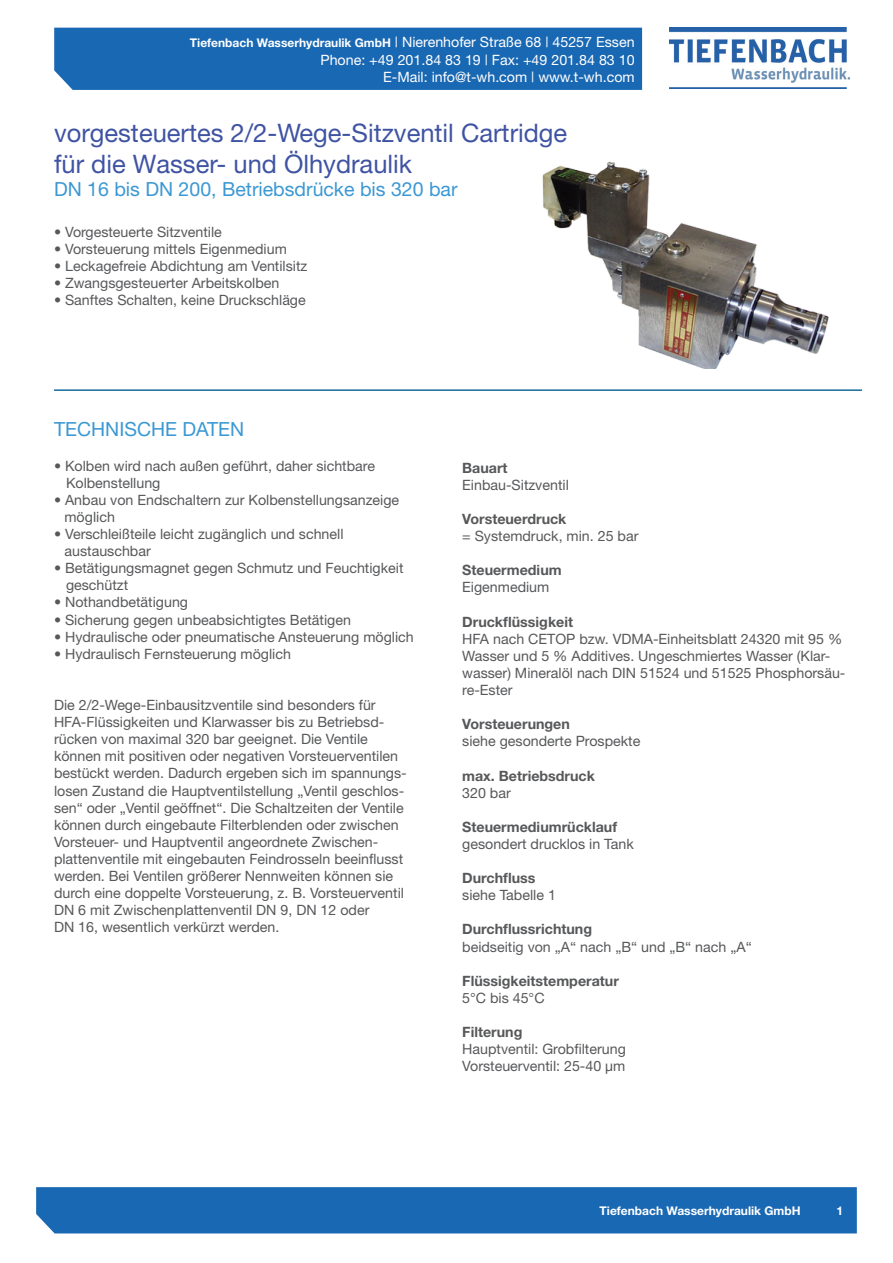
<style>
.page{position:relative;width:893px;height:1263px;background:#fff}
.page>*{position:absolute;margin:0;border:0;box-sizing:border-box;transform-origin:0 0}
.t1{font:25.5px/30.6px "Helvetica Neue";color:#3f53a3}
.t2{font:19.5px "Helvetica Neue";color:#3b98d3}
.t3{font:14.25px/17.1px "Helvetica Neue";color:#57585a}
.t4{font:700 14.25px "Helvetica Neue";color:#57585a}
.t5{font:14.25px/17.1px "Helvetica Neue";color:#fff;text-align:right}
.t6{font:700 12px "Helvetica Neue";color:#fff}
.s1{font-weight:700;font-size:12px}
</style>
<div class="page">
<div style="left:54px;top:28px;width:588px;height:62px;background:#1968b3"></div>
<div style="left:36px;top:1187px;width:821px;height:46px;background:#1968b3"></div>
<img style="left:669px;top:28px;width:181px;height:60px">
<img style="left:542px;top:161px;width:287px;height:207px">
<hr style="left:54px;top:389px;width:808px;height:2px;background:#166c9d">
<p class="t5" style="left:190px;top:34px;width:446px"><span class="s1">Tiefenbach Wasserhydraulik GmbH</span> | Nierenhofer Straße 68 | 45257 Essen<br>Phone: +49 201.84 83 19 | Fax: +49 201.84 83 10<br>E-Mail: info@t-wh.com | www.t-wh.com</p>
<p class="t1" style="left:54px;top:118px;width:515px">vorgesteuertes 2/2-Wege-Sitzventil Cartridge für die Wasser- und Ölhydraulik</p>
<p class="t2" style="left:54px;top:178px;width:405px">DN 16 bis DN 200, Betriebsdrücke bis 320 bar</p>
<p class="t3" style="left:54px;top:223px;width:169px">• Vorgesteuerte Sitzventile</p>
<p class="t3" style="left:54px;top:240px;width:234px">• Vorsteuerung mittels Eigenmedium</p>
<p class="t3" style="left:54px;top:257px;width:255px">• Leckagefreie Abdichtung am Ventilsitz</p>
<p class="t3" style="left:54px;top:274px;width:227px">• Zwangsgesteuerter Arbeitskolben</p>
<p class="t3" style="left:54px;top:291px;width:253px">• Sanftes Schalten, keine Druckschläge</p>
<p class="t2" style="left:54px;top:418px;width:192px">TECHNISCHE DATEN</p>
<p class="t3" style="left:54px;top:457px;width:322px">• Kolben wird nach außen geführt, daher sichtbare</p>
<p class="t3" style="left:66px;top:474px;width:96px">Kolbenstellung</p>
<p class="t3" style="left:54px;top:491px;width:347px">• Anbau von Endschaltern zur Kolbenstellungsanzeige</p>
<p class="t3" style="left:65px;top:508px;width:52px">möglich</p>
<p class="t3" style="left:54px;top:525px;width:291px">• Verschleißteile leicht zugänglich und schnell</p>
<p class="t3" style="left:65px;top:542px;width:88px">austauschbar</p>
<p class="t3" style="left:54px;top:559px;width:351px">• Betätigungsmagnet gegen Schmutz und Feuchtigkeit</p>
<p class="t3" style="left:66px;top:576px;width:64px">geschützt</p>
<p class="t3" style="left:54px;top:594px;width:136px">• Nothandbetätigung</p>
<p class="t3" style="left:54px;top:611px;width:298px">• Sicherung gegen unbeabsichtigtes Betätigen</p>
<p class="t3" style="left:54px;top:628px;width:361px">• Hydraulische oder pneumatische Ansteuerung möglich</p>
<p class="t3" style="left:54px;top:645px;width:239px">• Hydraulisch Fernsteuerung möglich</p>
<p class="t3" style="left:54px;top:696px;width:332px">Die 2/2-Wege-Einbausitzventile sind besonders für<br>HFA-Flüssigkeiten und Klarwasser bis zu Betriebsd-</p>
<p class="t3" style="left:54px;top:730px;width:354px">rücken von maximal 320 bar geeignet. Die Ventile können mit positiven oder negativen Vorsteuerventilen bestückt werden. Dadurch ergeben sich im spannungs&shy;losen Zustand die Hauptventilstellung „Ventil geschlos&shy;sen“ oder „Ventil geöffnet“. Die Schaltzeiten der Ventile</p>
<p class="t3" style="left:54px;top:816px;width:346px">können durch eingebaute Filterblenden oder zwischen<br>Vorsteuer- und Hauptventil angeordnete Zwischen-</p>
<p class="t3" style="left:54px;top:850px;width:351px">plattenventile mit eingebauten Feindrosseln beeinflusst werden. Bei Ventilen größerer Nennweiten können sie durch eine doppelte Vorsteuerung, z. B. Vorsteuerventil DN 6 mit Zwischenplattenventil DN 9, DN 12 oder</p>
<p class="t3" style="left:54px;top:918px;width:227px">DN 16, wesentlich verkürzt werden.</p>
<p class="t4" style="left:462px;top:459px;width:47px">Bauart</p>
<p class="t3" style="left:462px;top:476px;width:108px">Einbau-Sitzventil</p>
<p class="t4" style="left:462px;top:510px;width:106px">Vorsteuerdruck</p>
<p class="t3" style="left:462px;top:527px;width:178px">= Systemdruck, min. 25 bar</p>
<p class="t4" style="left:462px;top:561px;width:101px">Steuermedium</p>
<p class="t3" style="left:462px;top:578px;width:89px">Eigenmedium</p>
<p class="t4" style="left:462px;top:613px;width:112px">Druckflüssigkeit</p>
<p class="t3" style="left:462px;top:630px;width:385px">HFA nach CETOP bzw. VDMA-Einheitsblatt 24320 mit 95 % Wasser und 5 % Additives. Ungeschmiertes Wasser (Klar&shy;wasser) Mineralöl nach DIN 51524 und 51525 Phosphorsäu&shy;re-Ester</p>
<p class="t4" style="left:462px;top:715px;width:109px">Vorsteuerungen</p>
<p class="t3" style="left:462px;top:732px;width:180px">siehe gesonderte Prospekte</p>
<p class="t4" style="left:462px;top:767px;width:134px">max. Betriebsdruck</p>
<p class="t3" style="left:462px;top:784px;width:50px">320 bar</p>
<p class="t4" style="left:462px;top:818px;width:156px">Steuermediumrücklauf</p>
<p class="t3" style="left:462px;top:835px;width:173px">gesondert drucklos in Tank</p>
<p class="t4" style="left:462px;top:869px;width:75px">Durchfluss</p>
<p class="t3" style="left:462px;top:886px;width:95px">siehe Tabelle 1</p>
<p class="t4" style="left:462px;top:920px;width:131px">Durchflussrichtung</p>
<p class="t3" style="left:462px;top:938px;width:291px">beidseitig von „A“ nach „B“ und „B“ nach „A“</p>
<p class="t4" style="left:462px;top:972px;width:158px">Flüssigkeitstemperatur</p>
<p class="t3" style="left:462px;top:989px;width:84px">5°C bis 45°C</p>
<p class="t4" style="left:462px;top:1023px;width:62px">Filterung</p>
<p class="t3" style="left:462px;top:1040px;width:165px">Hauptventil: Grobfilterung</p>
<p class="t3" style="left:462px;top:1057px;width:165px">Vorsteuerventil: 25-40 µm</p>
<p class="t6" style="left:600px;top:1203px;width:203px">Tiefenbach Wasserhydraulik GmbH</p>
<p class="t6" style="left:836px;top:1203px;width:8px">1</p>
</div>
